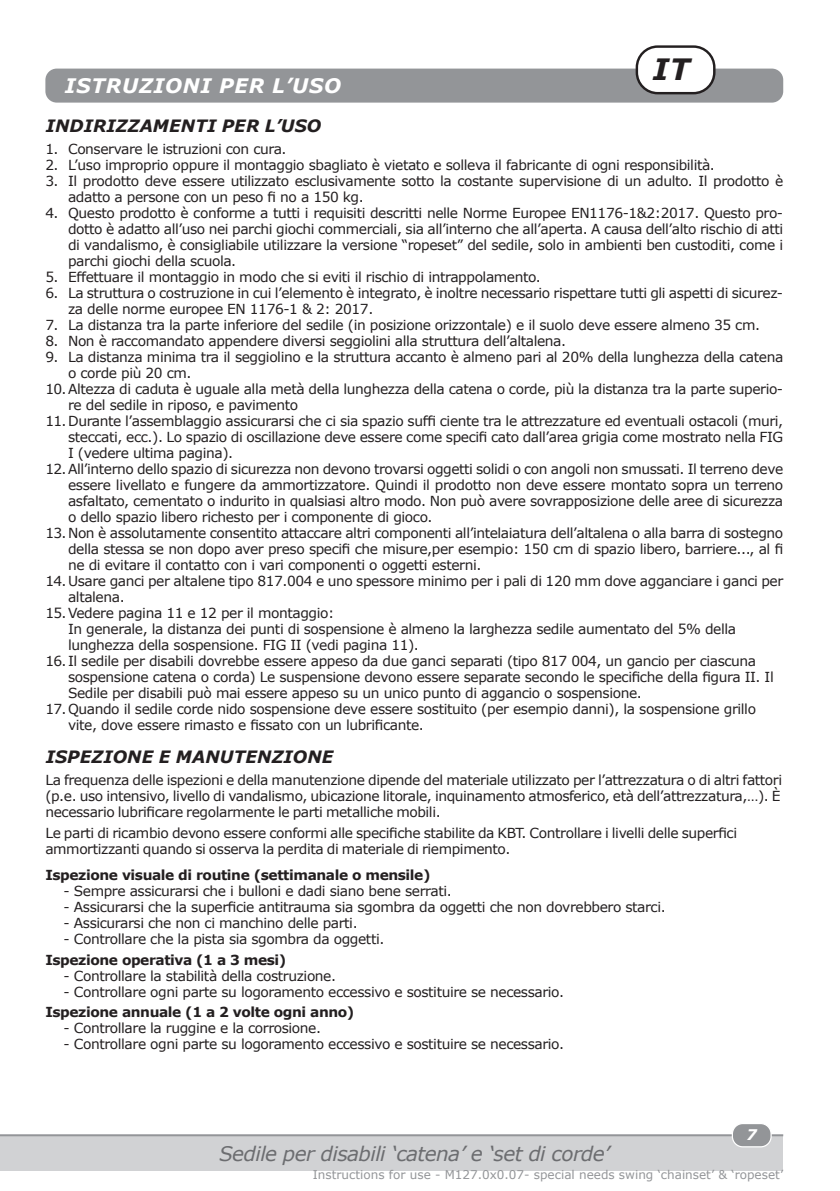
<style>
.page{position:relative;width:840px;height:1191px;background:#fff}
.page>*{position:absolute;margin:0;border:0;box-sizing:border-box;transform-origin:0 0}
.taal_in_kader{font:italic 700 29.4px "Verdana";color:#231f20}
.titel_onderaan{font:italic 20px "Verdana";letter-spacing:-.03em;color:#6c6d70}
.witte_titel{font:italic 700 20px "Verdana";letter-spacing:.035em;color:#fff}
.titel{font:italic 700 17px "Verdana";letter-spacing:.005em;color:#231f20}
.t1{font:italic 700 14.6px "Verdana";color:#fff}
.inleidingstekst{font:13.8px/16px "Verdana";letter-spacing:-.03em;color:#231f20}
.standaard{font:13.8px "Verdana";letter-spacing:-.03em;color:#231f20}
.standaard_-_uitgevul{font:13.8px/16px "Verdana";letter-spacing:-.03em;color:#231f20}
.standaard-2{font:700 13.8px "Verdana";letter-spacing:-.03em;color:#231f20}
.t2{font:12px "Verdana";color:#939598}
</style>
<div class="page">
<div style="left:0;top:1135px;width:782px;height:35px;background:#d1d2d4"></div>
<hr style="left:0;top:1134px;width:782px;height:2px;background:#939598">
<div style="left:732px;top:1123px;width:38px;height:23px;background:#939598;border-radius:10px"></div>
<div style="left:731px;top:1123px;width:40px;height:24px;border:1px solid #fff;border-radius:10px"></div>
<div style="left:45px;top:69px;width:737px;height:34px;background:#939598;border-radius:11px"></div>
<div style="left:636px;top:47px;width:78px;height:46px;background:#fff;border-radius:21px"></div>
<div style="left:635px;top:45px;width:80px;height:49px;border:2px solid #231f20;border-radius:21px"></div>
<p class="witte_titel" style="left:65px;top:72px;width:277px">ISTRUZIONI PER L’USO</p>
<p class="taal_in_kader" style="left:652px;top:48px;width:39px">IT</p>
<p class="titel" style="left:46px;top:114px;width:277px">INDIRIZZAMENTI PER L’USO</p>
<p class="inleidingstekst" style="left:45px;top:141px;width:242px">1. Conservare le istruzioni con cura.</p>
<p class="inleidingstekst" style="left:45px;top:157px;width:670px">2. L’uso improprio oppure il montaggio sbagliato è vietato e solleva il fabricante di ogni responsibilità.</p>
<p class="inleidingstekst" style="left:68px;top:173px;width:716px;text-indent:-23px">3. Il prodotto deve essere utilizzato esclusivamente sotto la costante supervisione di un adulto. Il prodotto è adatto a persone con un peso fi no a 150 kg.</p>
<p class="inleidingstekst" style="left:68px;top:205px;width:716px;text-align:justify;text-indent:-23px">4. Questo prodotto è conforme a tutti i requisiti descritti nelle Norme Europee EN1176-1&amp;2:2017. Questo pro&shy;dotto è adatto all’uso nei parchi giochi commerciali, sia all’interno che all’aperta. A causa dell’alto rischio di atti di vandalismo, è consigliabile utilizzare la versione “ropeset” del sedile, solo in ambienti ben custoditi, come i parchi giochi della scuola.</p>
<p class="inleidingstekst" style="left:45px;top:269px;width:497px">5. Effettuare il montaggio in modo che si eviti il rischio di intrappolamento.</p>
<p class="inleidingstekst" style="left:68px;top:285px;width:716px;text-indent:-23px">6. La struttura o costruzione in cui l’elemento è integrato, è inoltre necessario rispettare tutti gli aspetti di sicurez&shy;za delle norme europee EN 1176-1 &amp; 2: 2017.</p>
<p class="inleidingstekst" style="left:45px;top:317px;width:715px">7. La distanza tra la parte inferiore del sedile (in posizione orizzontale) e il suolo deve essere almeno 35 cm.</p>
<p class="inleidingstekst" style="left:45px;top:333px;width:522px">8. Non è raccomandato appendere diversi seggiolini alla struttura dell’altalena.</p>
<p class="inleidingstekst" style="left:68px;top:349px;width:716px;text-indent:-23px">9. La distanza minima tra il seggiolino e la struttura accanto è almeno pari al 20% della lunghezza della catena o corde più 20 cm.</p>
<p class="inleidingstekst" style="left:68px;top:381px;width:716px;text-indent:-23px">10.Altezza di caduta è uguale alla metà della lunghezza della catena o corde, più la distanza tra la parte superio&shy;re del sedile in riposo, e pavimento</p>
<p class="inleidingstekst" style="left:68px;top:413px;width:716px;text-align:justify;text-indent:-23px">11.Durante l’assemblaggio assicurarsi che ci sia spazio suffi ciente tra le attrezzature ed eventuali ostacoli (muri, steccati, ecc.). Lo spazio di oscillazione deve essere come specifi cato dall’area grigia come mostrato nella FIG I (vedere ultima pagina).</p>
<p class="inleidingstekst" style="left:68px;top:461px;width:716px;text-align:justify;text-indent:-23px">12.All’interno dello spazio di sicurezza non devono trovarsi oggetti solidi o con angoli non smussati. Il terreno deve essere livellato e fungere da ammortizzatore. Quindi il prodotto non deve essere montato sopra un terreno asfaltato, cementato o indurito in qualsiasi altro modo. Non può avere sovrapposizione delle aree di sicurezza o dello spazio libero richesto per i componente di gioco.</p>
<p class="inleidingstekst" style="left:68px;top:525px;width:716px;text-align:justify;text-indent:-23px">13.Non è assolutamente consentito attaccare altri componenti all’intelaiatura dell’altalena o alla barra di sostegno della stessa se non dopo aver preso specifi che misure,per esempio: 150 cm di spazio libero, barriere..., al fi ne di evitare il contatto con i vari componenti o oggetti esterni.</p>
<p class="inleidingstekst" style="left:68px;top:573px;width:716px;text-indent:-23px">14.Usare ganci per altalene tipo 817.004 e uno spessore minimo per i pali di 120 mm dove agganciare i ganci per altalena.</p>
<p class="inleidingstekst" style="left:45px;top:605px;width:290px">15.Vedere pagina 11 e 12 per il montaggio:</p>
<p class="standaard_-_uitgevul" style="left:68px;top:621px;width:669px">In generale, la distanza dei punti di sospensione è almeno la larghezza sedile aumentato del 5% della lunghezza della sospensione. FIG II (vedi pagina 11).</p>
<p class="inleidingstekst" style="left:68px;top:653px;width:706px;text-indent:-23px">16. Il sedile per disabili dovrebbe essere appeso da due ganci separati (tipo 817 004, un gancio per ciascuna sospensione catena o corda) Le suspensione devono essere separate secondo le specifiche della figura II. Il<br>Sedile per disabili può mai essere appeso su un unico punto di aggancio o sospensione.</p>
<p class="inleidingstekst" style="left:68px;top:701px;width:689px;text-indent:-23px">17.Quando il sedile corde nido sospensione deve essere sostituito (per esempio danni), la sospensione grillo vite, dove essere rimasto e fissato con un lubrificante.</p>
<p class="titel" style="left:46px;top:745px;width:289px">ISPEZIONE E MANUTENZIONE</p>
<p class="inleidingstekst" style="left:45px;top:771px;width:738px;text-align:justify">La frequenza delle ispezioni e della manutenzione dipende del materiale utilizzato per l’attrezzatura o di altri fattori (p.e. uso intensivo, livello di vandalismo, ubicazione litorale, inquinamento atmosferico, età dell’attrezzatura,…). È necessario lubrificare regolarmente le parti metalliche mobili.</p>
<p class="inleidingstekst" style="left:45px;top:825px;width:692px">Le parti di ricambio devono essere conformi alle specifiche stabilite da KBT. Controllare i livelli delle superfici ammortizzanti quando si osserva la perdita di materiale di riempimento.</p>
<p class="standaard-2" style="left:45px;top:865px;width:386px">Ispezione visuale di routine (settimanale o mensile)</p>
<p class="standaard" style="left:63px;top:881px;width:389px">- Sempre assicurarsi che i bulloni e dadi siano bene serrati.</p>
<p class="standaard" style="left:63px;top:897px;width:603px">- Assicurarsi che la superficie antitrauma sia sgombra da oggetti che non dovrebbero starci.</p>
<p class="standaard" style="left:63px;top:913px;width:295px">- Assicurarsi che non ci manchino delle parti.</p>
<p class="standaard" style="left:63px;top:929px;width:322px">- Controllare che la pista sia sgombra da oggetti.</p>
<p class="standaard-2" style="left:45px;top:949px;width:242px">Ispezione operativa (1 a 3 mesi)</p>
<p class="standaard" style="left:63px;top:966px;width:274px">- Controllare la stabilità della costruzione.</p>
<p class="standaard" style="left:63px;top:982px;width:501px">- Controllare ogni parte su logoramento eccessivo e sostituire se necessario.</p>
<p class="standaard-2" style="left:45px;top:1002px;width:310px">Ispezione annuale (1 a 2 volte ogni anno)</p>
<p class="standaard" style="left:63px;top:1018px;width:259px">- Controllare la ruggine e la corrosione.</p>
<p class="standaard" style="left:63px;top:1034px;width:501px">- Controllare ogni parte su logoramento eccessivo e sostituire se necessario.</p>
<p class="t1" style="left:746px;top:1124px;width:12px">7</p>
<p class="t2" style="left:313px;top:1166px;width:471px">Instructions for use - M127.0x0.07- special needs swing ‘chainset’ &amp; ‘ropeset’</p>
<p class="titel_onderaan" style="left:219px;top:1140px;width:391px">Sedile per disabili ‘catena’ e ‘set di corde’</p>
</div>
